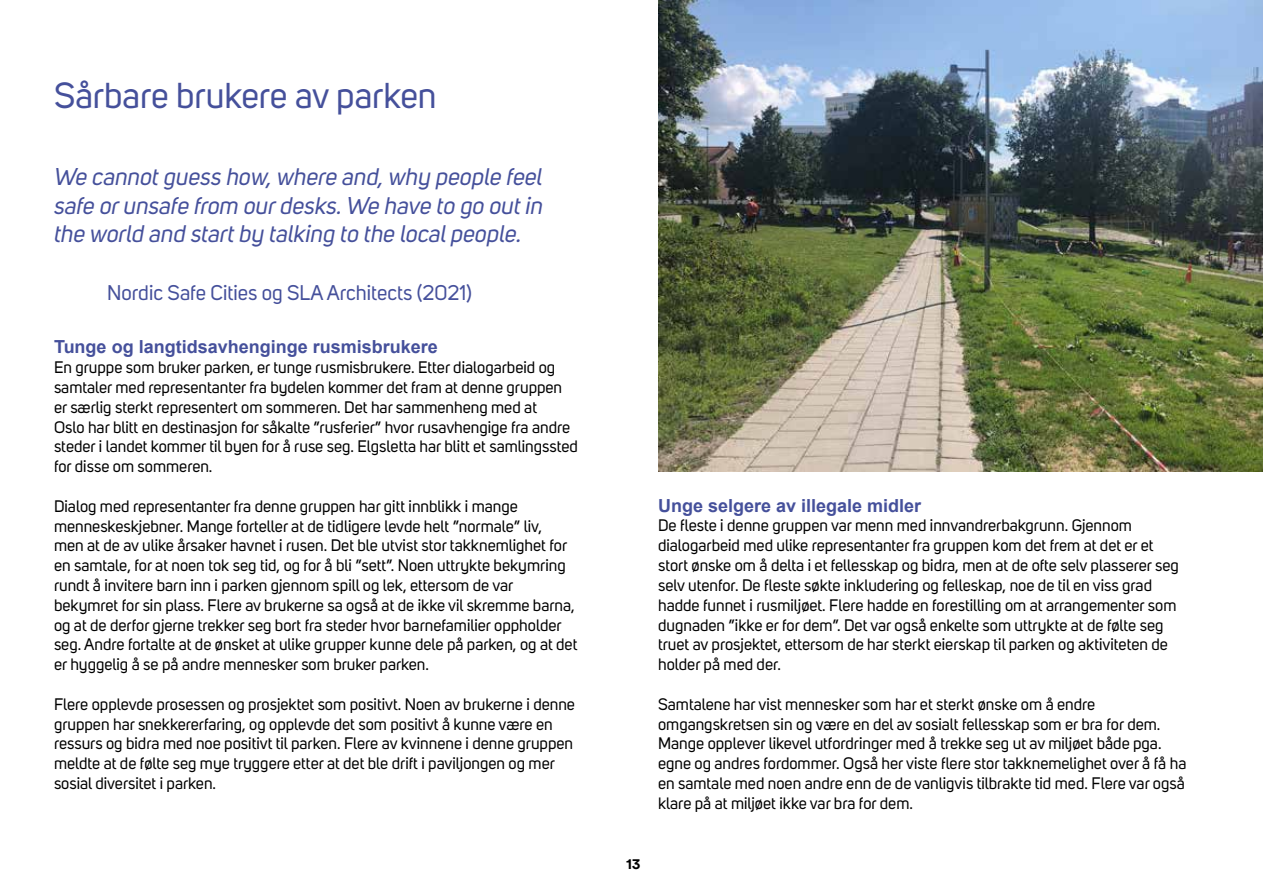
<style>
.page{position:relative;width:1263px;height:893px;background:#fff}
.page>*{position:absolute;margin:0;border:0;box-sizing:border-box;transform-origin:0 0}
.t1{font:36px "Uni Sans";color:#45509b}
.t2{font:italic 24px/28.8px "Uni Sans";color:#45509b;text-align:justify}
.t3{font:21px "Uni Sans";color:#45509b}
.t4{font:700 18px "Arial";color:#45509b}
.t5{font:16.5px/19.8px "Uni Sans";color:#000}
.t6{font:700 15px "Circular Pro";color:#000}
</style>
<div class="page">
<img style="left:658px;top:0;width:605px;height:472px">
<h1 class="t1" style="left:54px;top:75px;width:384px">Sårbare brukere av parken</h1>
<h2 class="t2" style="left:53px;top:162px;width:495px">We cannotguess how,where and,why people feel safe orunsafe from ourdesks.We have to go outin the world and startby talking to the localpeople.</h2>
<p class="t3" style="left:107px;top:280px;width:366px">Nordic Safe Cities og SLA Architects (2021)</p>
<p class="t4" style="left:54px;top:335px;width:385px">Tunge og langtidsavhenginge rusmisbrukere</p>
<p class="t5" style="left:54px;top:358px;width:525px">En gruppe som bruker parken, er tunge rusmisbrukere. Etter dialogarbeid og samtaler med representanter fra bydelen kommer det fram at denne gruppen er særlig sterkt representert om sommeren. Det har sammenheng med at<br>Oslo har blitt en destinasjon for såkalte ”rusferier” hvor rusavhengige fra andre steder i landet kommer til byen for å ruse seg. Elgsletta har blitt et samlingssted for disse om sommeren.</p>
<p class="t5" style="left:54px;top:496px;width:525px">Dialog med representanter fra denne gruppen har gitt innblikk i mange menneskeskjebner. Mange forteller at de tidligere levde helt ”normale” liv,<br>men at de av ulike årsaker havnet i rusen. Det ble utvist stor takknemlighet for en samtale, for at noen tok seg tid, og for å bli ”sett”. Noen uttrykte bekymring rundt å invitere barn inn i parken gjennom spill og lek, ettersom de var bekymret for sin plass. Flere av brukerne sa også at de ikke vil skremme barna, og at de derfor gjerne trekker seg bort fra steder hvor barnefamilier oppholder seg. Andre fortalte at de ønsket at ulike grupper kunne dele på parken, og at det er hyggelig å se på andre mennesker som bruker parken.</p>
<p class="t5" style="left:54px;top:694px;width:522px">Flere opplevde prosessen og prosjektet som positivt. Noen av brukerne i denne gruppen har snekkererfaring, og opplevde det som positivt å kunne være en ressurs og bidra med noe positivt til parken. Flere av kvinnene i denne gruppen meldte at de følte seg mye tryggere etter at det ble drift i paviljongen og mer sosial diversitet i parken.</p>
<p class="t4" style="left:658px;top:493px;width:265px">Unge selgere av illegale midler</p>
<p class="t5" style="left:658px;top:516px;width:522px">De fleste i denne gruppen var menn med innvandrerbakgrunn. Gjennom dialogarbeid med ulike representanter fra gruppen kom det frem at det er et stort ønske om å delta i et fellesskap og bidra, men at de ofte selv plasserer seg selv utenfor. De fleste søkte inkludering og felleskap, noe de til en viss grad hadde funnet i rusmiljøet. Flere hadde en forestilling om at arrangementer som dugnaden ”ikke er for dem”. Det var også enkelte som uttrykte at de følte seg truet av prosjektet, ettersom de har sterkt eierskap til parken og aktiviteten de holder på med der.</p>
<p class="t5" style="left:658px;top:694px;width:530px">Samtalene har vist mennesker som har et sterkt ønske om å endre omgangskretsen sin og være en del av sosialt fellesskap som er bra for dem.<br>Mange opplever likevel utfordringer med å trekke seg ut av miljøet både pga. egne og andres fordommer. Også her viste flere stor takknemelighet over å få ha en samtale med noen andre enn de de vanligvis tilbrakte tid med. Flere var også klare på at miljøet ikke var bra for dem.</p>
<p class="t6" style="left:626px;top:853px;width:16px">13</p>
</div>
